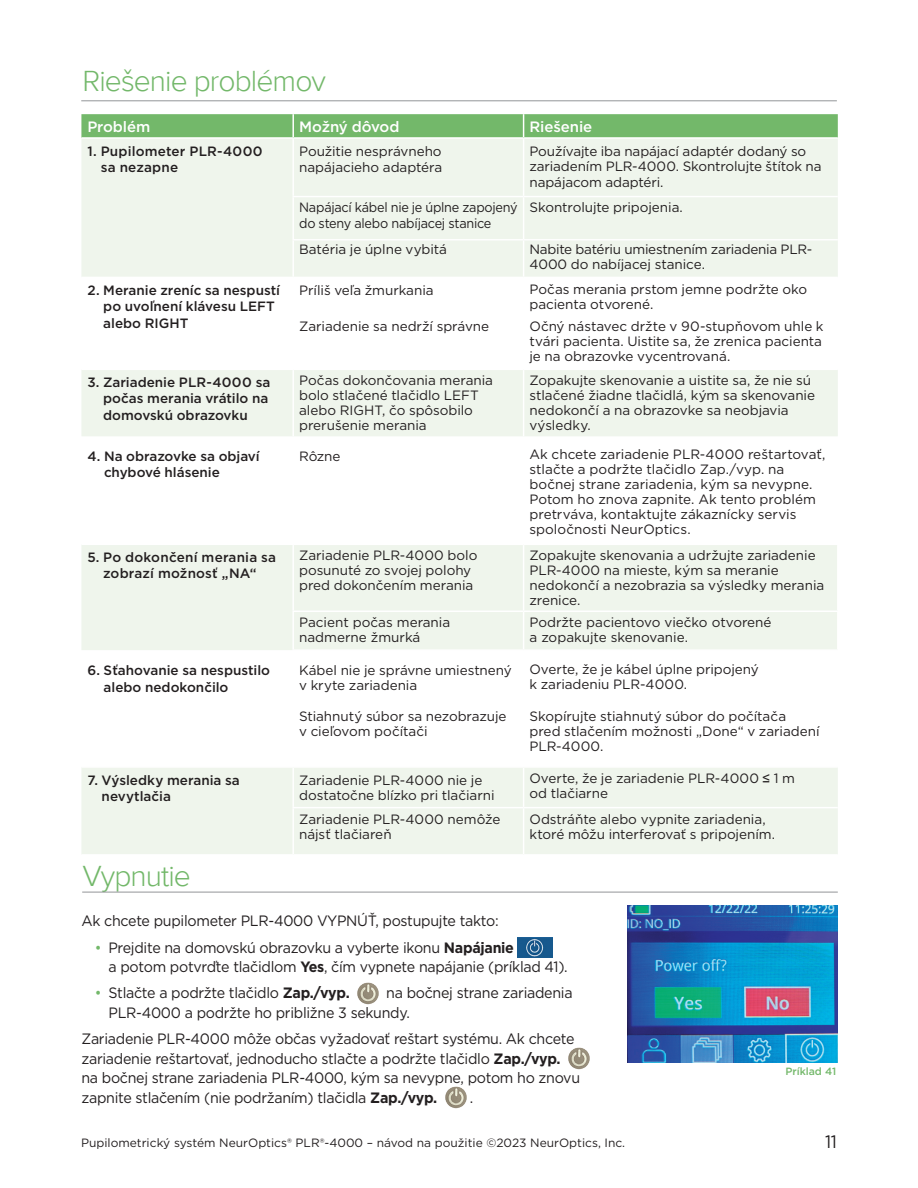
<style>
.page{position:relative;width:918px;height:1188px;background:#fff}
.page>*{position:absolute;margin:0;border:0;box-sizing:border-box;transform-origin:0 0}
.t1{font:300 30px "Proxima Nova";letter-spacing:-.03em;color:#73b86a}
.t2{font:18px "Gotham";color:#231f20;scale:.95 1}
.t3{font:15px/19.5px "Gotham";letter-spacing:-.02em;color:#231f20;scale:.95 1}
.Bodycopy{font:500 15px "Gotham";letter-spacing:-.005em;color:#fff}
.Bodycopy-2{font:13.5px/15px "Gotham";letter-spacing:-.005em;color:#231f20}
.Bodycopy-3{font:500 13.5px/16.5px "Gotham";color:#231f20}
.Bodycopy-4{font:13.5px/16.5px "Gotham";letter-spacing:-.005em;color:#231f20;scale:.94 1}
.Body_Bold{font:500 13.5px/16.5px "Gotham";letter-spacing:.015em;color:#231f20}
.t4{font:12px "Gotham";color:#231f20}
.t5{font:500 10.5px "Gotham";color:#73b86a}
.s1{font-family:"Arial"}
.s2{color:#73b86a}
.s3{font-weight:700}
</style>
<div class="page">
<hr style="left:82px;top:892px;width:756px;height:1px;background:#939598">
<img style="left:627px;top:905px;width:211px;height:157px">
<img style="left:518px;top:937px;width:35px;height:20px">
<img style="left:357px;top:982px;width:22px;height:23px">
<img style="left:568px;top:1047px;width:22px;height:23px">
<img style="left:445px;top:1086px;width:22px;height:23px">
<div style="left:81px;top:139px;width:757px;height:297px;background:#eff5ec"></div>
<svg style="left:81px;top:278px;width:757px;height:91px"></svg>
<div style="left:81px;top:114px;width:757px;height:23px;background:#73b86a"></div>
<hr style="left:292px;top:139px;width:2px;height:57px;background:#fff">
<hr style="left:523px;top:139px;width:1px;height:57px;background:#fff">
<hr style="left:292px;top:196px;width:232px;height:1px;background:#fff">
<hr style="left:292px;top:197px;width:2px;height:42px;background:#fff">
<hr style="left:524px;top:196px;width:314px;height:1px;background:#fff">
<hr style="left:523px;top:197px;width:1px;height:42px;background:#fff">
<hr style="left:292px;top:239px;width:232px;height:1px;background:#fff">
<hr style="left:292px;top:240px;width:2px;height:37px;background:#fff">
<hr style="left:524px;top:239px;width:314px;height:1px;background:#fff">
<hr style="left:523px;top:240px;width:1px;height:37px;background:#fff">
<hr style="left:292px;top:278px;width:2px;height:37px;background:#fff">
<hr style="left:523px;top:278px;width:1px;height:37px;background:#fff">
<hr style="left:292px;top:315px;width:232px;height:1px;background:#fff">
<hr style="left:292px;top:316px;width:2px;height:53px;background:#fff">
<hr style="left:524px;top:315px;width:314px;height:1px;background:#fff">
<hr style="left:523px;top:316px;width:1px;height:53px;background:#fff">
<hr style="left:292px;top:370px;width:2px;height:66px;background:#fff">
<hr style="left:523px;top:370px;width:1px;height:66px;background:#fff">
<hr style="left:81px;top:277px;width:212px;height:1px;background:#fff">
<hr style="left:81px;top:369px;width:212px;height:1px;background:#fff">
<hr style="left:293px;top:277px;width:231px;height:1px;background:#fff">
<hr style="left:524px;top:277px;width:314px;height:1px;background:#fff">
<hr style="left:293px;top:369px;width:231px;height:1px;background:#fff">
<hr style="left:524px;top:369px;width:314px;height:1px;background:#fff">
<div style="left:81px;top:545px;width:756px;height:105px;background:#eff5ec"></div>
<hr style="left:292px;top:545px;width:2px;height:66px;background:#fff">
<hr style="left:523px;top:545px;width:1px;height:66px;background:#fff">
<hr style="left:292px;top:611px;width:232px;height:1px;background:#fff">
<hr style="left:292px;top:612px;width:2px;height:37px;background:#fff">
<hr style="left:524px;top:611px;width:315px;height:1px;background:#fff">
<hr style="left:523px;top:612px;width:1px;height:37px;background:#fff">
<hr style="left:292px;top:649px;width:232px;height:2px;background:#fff">
<hr style="left:524px;top:649px;width:315px;height:2px;background:#fff">
<div style="left:81px;top:768px;width:757px;height:86px;background:#eff5ec"></div>
<hr style="left:292px;top:768px;width:2px;height:39px;background:#fff">
<hr style="left:523px;top:768px;width:1px;height:39px;background:#fff">
<hr style="left:292px;top:807px;width:232px;height:1px;background:#fff">
<hr style="left:292px;top:808px;width:2px;height:46px;background:#fff">
<hr style="left:524px;top:807px;width:314px;height:1px;background:#fff">
<hr style="left:523px;top:808px;width:1px;height:46px;background:#fff">
<hr style="left:81px;top:100px;width:756px;height:1px;background:#939598">
<p class="t1" style="left:82px;top:64px;width:245px">Riešenie problémov</p>
<p class="Bodycopy" style="left:87px;top:117px;width:65px">Problém</p>
<p class="Bodycopy" style="left:299px;top:117px;width:102px">Možný dôvod</p>
<p class="Bodycopy" style="left:529px;top:117px;width:64px">Riešenie</p>
<p class="Body_Bold" style="left:101px;top:142px;width:163px;text-indent:-13px">1. Pupilometer PLR-4000 sa nezapne</p>
<p class="Bodycopy-2" style="left:299px;top:142px;width:145px;line-height:16.5px">Použitie nesprávneho napájacieho adaptéra</p>
<p class="Bodycopy-2" style="left:529px;top:143px;width:294px">Používajte iba napájací adaptér dodaný so zariadením PLR-4000. Skontrolujte štítok na</p>
<p class="Bodycopy-2" style="left:529px;top:174px;width:136px">napájacom adaptéri.</p>
<p class="Bodycopy-4" style="left:299px;top:198px;width:234px">Napájací kábel nie je úplne zapojený do steny alebo nabíjacej stanice</p>
<p class="Bodycopy-2" style="left:529px;top:199px;width:155px">Skontrolujte pripojenia.</p>
<p class="Bodycopy-2" style="left:299px;top:241px;width:149px">Batéria je úplne vybitá</p>
<p class="Bodycopy-2" style="left:529px;top:241px;width:284px">Nabite batériu umiestnením zariadenia PLR-<br>4000 do nabíjacej stanice.</p>
<p class="Bodycopy-3" style="left:103px;top:282px;width:178px;text-indent:-16px">2. Meranie zreníc sa nespustí po uvoľnení klávesu LEFT alebo RIGHT</p>
<p class="Bodycopy-2" style="left:299px;top:282px;width:136px">Príliš veľa žmurkania</p>
<p class="Bodycopy-2" style="left:529px;top:281px;width:279px">Počas merania prstom jemne podržte oko pacienta otvorené.</p>
<p class="Bodycopy-2" style="left:299px;top:319px;width:192px">Zariadenie sa nedrží správne</p>
<p class="Bodycopy-2" style="left:529px;top:319px;width:296px;text-align:justify">Očný nástavec držte v 90-stupňovom uhle k tvári pacienta. Uistite sa, že zrenica pacienta je na obrazovke vycentrovaná.</p>
<p class="Bodycopy-3" style="left:103px;top:374px;width:169px;text-indent:-16px">3. Zariadenie PLR-4000 sa počas merania vrátilo na domovskú obrazovku</p>
<p class="Bodycopy-2" style="left:299px;top:373px;width:195px">Počas dokončovania merania bolo stlačené tlačidlo LEFT alebo RIGHT, čo spôsobilo prerušenie merania</p>
<p class="Bodycopy-2" style="left:529px;top:373px;width:287px">Zopakujte skenovanie a uistite sa, že nie sú stlačené žiadne tlačidlá, kým sa skenovanie nedokončí a na obrazovke sa neobjavia výsledky.</p>
<p class="Bodycopy-3" style="left:104px;top:447px;width:157px;text-indent:-17px">4. Na obrazovke sa objaví chybové hlásenie</p>
<p class="Bodycopy-2" style="left:299px;top:448px;width:43px">Rôzne</p>
<p class="Bodycopy-2" style="left:529px;top:447px;width:297px">Ak chcete zariadenie PLR-4000 reštartovať, stlačte a podržte tlačidlo Zap./vyp. na bočnej strane zariadenia, kým sa nevypne.<br>Potom ho znova zapnite. Ak tento problém pretrváva, kontaktujte zákaznícky servis spoločnosti NeurOptics.</p>
<p class="Bodycopy-3" style="left:87px;top:549px;width:190px;text-align:center">5. Po dokončení merania sa zobrazí možnosť „NA“</p>
<p class="Bodycopy-2" style="left:299px;top:548px;width:180px">Zariadenie PLR-4000 bolo posunuté zo svojej polohy pred dokončením merania</p>
<p class="Bodycopy-2" style="left:529px;top:548px;width:296px">Zopakujte skenovania a udržujte zariadenie PLR-4000 na mieste, kým sa meranie nedokončí a nezobrazia sa výsledky merania zrenice.</p>
<p class="Bodycopy-2" style="left:299px;top:615px;width:153px">Pacient počas merania nadmerne žmurká</p>
<p class="Bodycopy-2" style="left:529px;top:615px;width:244px">Podržte pacientovo viečko otvorené a zopakujte skenovanie.</p>
<p class="Bodycopy-3" style="left:104px;top:662px;width:168px;text-indent:-16px">6. Sťahovanie sa nespustilo alebo nedokončilo</p>
<p class="Bodycopy-2" style="left:299px;top:663px;width:214px">Kábel nie je správne umiestnený v kryte zariadenia</p>
<p class="Bodycopy-2" style="left:529px;top:661px;width:231px">Overte, že je kábel úplne pripojený k zariadeniu PLR-4000.</p>
<p class="Bodycopy-2" style="left:299px;top:708px;width:209px">Stiahnutý súbor sa nezobrazuje v cieľovom počítači</p>
<p class="Bodycopy-2" style="left:529px;top:708px;width:292px">Skopírujte stiahnutý súbor do počítača pred stlačením možnosti „Done“ v zariadení<br>PLR-4000.</p>
<p class="Bodycopy-3" style="left:102px;top:771px;width:140px;text-indent:-14px">7. Výsledky merania sa nevytlačia</p>
<p class="Bodycopy-2" style="left:299px;top:772px;width:197px">Zariadenie PLR-4000 nie je dostatočne blízko pri tlačiarni</p>
<p class="Bodycopy-2" style="left:529px;top:771px;width:267px">Overte, že je zariadenie PLR-4000 <span class="s1">≤</span> 1 m od tlačiarne</p>
<p class="Bodycopy-2" style="left:299px;top:811px;width:203px">Zariadenie PLR-4000 nemôže nájsť tlačiareň</p>
<p class="Bodycopy-2" style="left:529px;top:811px;width:247px">Odstráňte alebo vypnite zariadenia, ktoré môžu interferovať s pripojením.</p>
<p class="t1" style="left:82px;top:859px;width:110px">Vypnutie</p>
<p class="t3" style="left:81px;top:911px;width:441px">Ak chcete pupilometer PLR-4000 VYPNÚŤ, postupujte takto:</p>
<p class="t3" style="left:108px;top:937px;width:485px;text-indent:-13px"><span class="s2">•</span> Prejdite na domovskú obrazovku a vyberte ikonu <span class="s3">Napájanie<br></span>a potom potvrďte tlačidlom <span class="s3">Yes</span>, čím vypnete napájanie (príklad 41).</p>
<p class="t3" style="left:95px;top:983px;width:270px"><span class="s2">•</span> Stlačte a podržte tlačidlo <span class="s3">Zap./vyp.</span></p>
<p class="t3" style="left:108px;top:983px;width:490px;text-indent:278px">na bočnej strane zariadenia<br>PLR-4000 a podržte ho približne 3 sekundy.</p>
<p class="t3" style="left:81px;top:1029px;width:526px">Zariadenie PLR-4000 môže občas vyžadovať reštart systému. Ak chcete zariadenie reštartovať, jednoducho stlačte a podržte tlačidlo <span class="s3">Zap./vyp. </span>na bočnej strane zariadenia PLR-4000, kým sa nevypne, potom ho znovu zapnite stlačením (nie podržaním) tlačidla <span class="s3">Zap./vyp.</span></p>
<p class="t3" style="left:470px;top:1087px;width:5px">.</p>
<p class="t5" style="left:785px;top:1065px;width:52px">Príklad 41</p>
<p class="t4" style="left:81px;top:1135px;width:546px">Pupilometrický systém NeurOptics® PLR®-4000 – návod na použitie ©2023 NeurOptics, Inc.</p>
<p class="t2" style="left:825px;top:1130px;width:14px">11</p>
</div>
